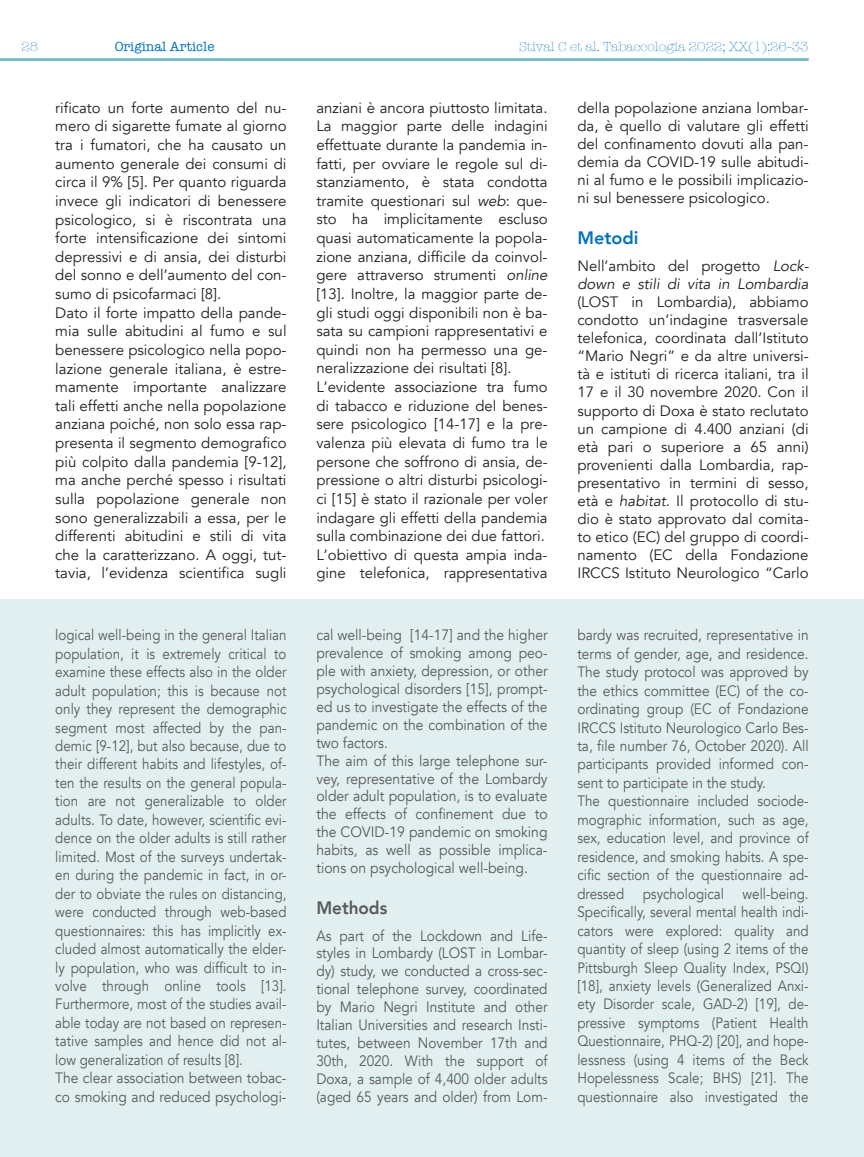
<style>
.page{position:relative;width:864px;height:1157px;background:#fff}
.page>*{position:absolute;margin:0;border:0;box-sizing:border-box;transform-origin:0 0}
.t1{font:800 18px "Avenir";color:#57585a;scale:.95 1}
.t2{font:800 18px "Avenir";color:#0072bc}
.t3{font:15px/18.6px "Avenir";color:#231f20}
.t4{font:15px/18.5px "Avenir";color:#57585a;text-align:justify;scale:.91 1}
.t5{font:15px/18.5px "Avenir";color:#57585a;scale:.89 1}
.t6{font:15px/17.9px "Avenir";color:#57585a;scale:.92 1}
.t7{font:italic 15px/18.1px "Avenir";color:#231f20}
.t8{font:300 13.5px "American Typewriter";color:#0072bc}
.t9{font:13.5px "American Typewriter";color:#0072bc}
.s1{font-style:italic}
.s2{font-style:normal}
</style>
<div class="page">
<hr style="left:0;top:58px;width:808px;height:3px;background:#7cbcc5">
<div style="left:0;top:600px;width:863px;height:557px;background:#e2eff1"></div>
<p class="t8" style="left:22px;top:39px;width:18px">28</p>
<p class="t9" style="left:115px;top:39px;width:101px">Original Article</p>
<p class="t8" style="left:519px;top:39px;width:291px">Stival C et al. Tabaccologia 2022; XX(1):26-33</p>
<p class="t3" style="left:55px;top:99px;width:233px">rificato un forte aumento del nu&shy;mero di sigarette fumate al giorno tra i fumatori, che ha causato un aumento generale dei consumi di circa il 9% [5]. Per quanto riguarda invece gli indicatori di benessere psicologico, si è riscontrata una forte intensificazione dei sintomi depressivi e di ansia, dei disturbi del sonno e dell’aumento del con&shy;sumo di psicofarmaci [8].<br>Dato il forte impatto della pande&shy;mia sulle abitudini al fumo e sul benessere psicologico nella popo&shy;lazione generale italiana, è estre&shy;mamente importante analizzare tali effetti anche nella popolazione anziana poiché, non solo essa rap&shy;presenta il segmento demografico più colpito dalla pandemia [9-12], ma anche perché spesso i risultati sulla popolazione generale non sono generalizzabili a essa, per le differenti abitudini e stili di vita che la caratterizzano. A oggi, tut&shy;tavia, l’evidenza scientifica sugli</p>
<p class="t3" style="left:316px;top:99px;width:233px">anziani è ancora piuttosto limitata.<br>La maggior parte delle indagini effettuate durante la pandemia in&shy;fatti, per ovviare le regole sul di&shy;stanziamento, è stata condotta tramite questionari sul <span class="s1">web</span>: que&shy;sto ha implicitamente escluso quasi automaticamente la popola&shy;zione anziana, difficile da coinvol&shy;gere attraverso strumenti <span class="s1">online </span>[13]. Inoltre, la maggior parte de&shy;gli studi oggi disponibili non è ba&shy;sata su campioni rappresentativi e quindi non ha permesso una ge&shy;neralizzazione dei risultati [8].<br>L’evidente associazione tra fumo di tabacco e riduzione del benes&shy;sere psicologico [14-17] e la pre&shy;valenza più elevata di fumo tra le persone che soffrono di ansia, de&shy;pressione o altri disturbi psicologi&shy;ci [15] è stato il razionale per voler indagare gli effetti della pandemia sulla combinazione dei due fattori.<br>L’obiettivo di questa ampia inda&shy;gine telefonica, rappresentativa</p>
<p class="t3" style="left:577px;top:99px;width:233px;line-height:18.1px;text-align:justify">della popolazione anziana lombar&shy;da, è quello di valutare gli effetti del confinamento dovuti alla pan&shy;demia da COVID-19 sulle abitudi&shy;ni al fumo e le possibili implicazio&shy;ni sul benessere psicologico.</p>
<p class="t2" style="left:577px;top:224px;width:63px">Metodi</p>
<p class="t7" style="left:577px;top:257px;width:233px"><span class="s2">Nell’ambito del progetto</span> Lock&shy;down e stili di vita in Lombardia</p>
<p class="t3" style="left:577px;top:293px;width:233px;line-height:18.1px;text-align:justify">(LOST in Lombardia), abbiamo condotto un’indagine trasversale telefonica, coordinata dall’Istituto “Mario Negri” e da altre universi&shy;tà e istituti di ricerca italiani, tra il 17 e il 30 novembre 2020. Con il supporto di Doxa è stato reclutato un campione di 4.400 anziani (di età pari o superiore a 65 anni) provenienti dalla Lombardia, rap&shy;presentativo in termini di sesso, età e <span class="s1">habitat</span>. Il protocollo di stu&shy;dio è stato approvato dal comita&shy;to etico (EC) del gruppo di coordi&shy;namento (EC della Fondazione IRCCS Istituto Neurologico “Carlo</p>
<p class="t5" style="left:55px;top:626px;width:261px">logical well-being in the general Italian population, it is extremely critical to examine these effects also in the older adult population; this is because not only they represent the demographic segment most affected by the pan&shy;demic [9-12], but also because, due to their different habits and lifestyles, of&shy;ten the results on the general popula&shy;tion are not generalizable to older adults. To date, however, scientific evi&shy;dence on the older adults is still rather limited. Most of the surveys undertak&shy;en during the pandemic in fact, in or&shy;der to obviate the rules on distancing, were conducted through web-based questionnaires: this has implicitly ex&shy;cluded almost automatically the elder&shy;ly population, who was difficult to in&shy;volve through online tools [13].<br>Furthermore, most of the studies avail&shy;able today are not based on represen&shy;tative samples and hence did not al&shy;low generalization of results [8].<br>The clear association between tobac&shy;co smoking and reduced psychologi-</p>
<p class="t6" style="left:316px;top:626px;width:253px">cal well-being [14-17] and the higher prevalence of smoking among peo&shy;ple with anxiety, depression, or other psychological disorders [15], prompt&shy;ed us to investigate the effects of the pandemic on the combination of the two factors.<br>The aim of this large telephone sur&shy;vey, representative of the Lombardy older adult population, is to evaluate the effects of confinement due to the COVID-19 pandemic on smoking habits, as well as possible implica&shy;tions on psychological well-being.</p>
<p class="t1" style="left:316px;top:893px;width:76px">Methods</p>
<p class="t4" style="left:316px;top:926px;width:255px;line-height:17.9px">As part of the Lockdown and Life&shy;styles in Lombardy (LOST in Lombar&shy;dy) study, we conducted a cross-sec&shy;tional telephone survey, coordinated by Mario Negri Institute and other Italian Universities and research Insti&shy;tutes, between November 17th and 30th, 2020. With the support of Doxa, a sample of 4,400 older adults (aged 65 years and older) from Lom-</p>
<p class="t4" style="left:577px;top:626px;width:255px;text-align:left">bardy was recruited, representative in terms of gender, age, and residence.<br>The study protocol was approved by the ethics committee (EC) of the co&shy;ordinating group (EC of Fondazione IRCCS Istituto Neurologico Carlo Bes&shy;ta, file number 76, October 2020). All participants provided informed con&shy;sent to participate in the study.<br>The questionnaire included sociode&shy;mographic information, such as age, sex, education level, and province of residence, and smoking habits. A spe&shy;cific section of the questionnaire ad&shy;dressed psychological well-being.<br>Specifically, several mental health indi&shy;cators were explored: quality and quantity of sleep (using 2 items of the Pittsburgh Sleep Quality Index, PSQI) [18], anxiety levels (Generalized Anxi&shy;ety Disorder scale, GAD-2) [19], de&shy;pressive symptoms (Patient Health Questionnaire, PHQ-2) [20], and hope&shy;lessness (using 4 items of the Beck Hopelessness Scale; BHS) [21]. The questionnaire also investigated the</p>
</div>
